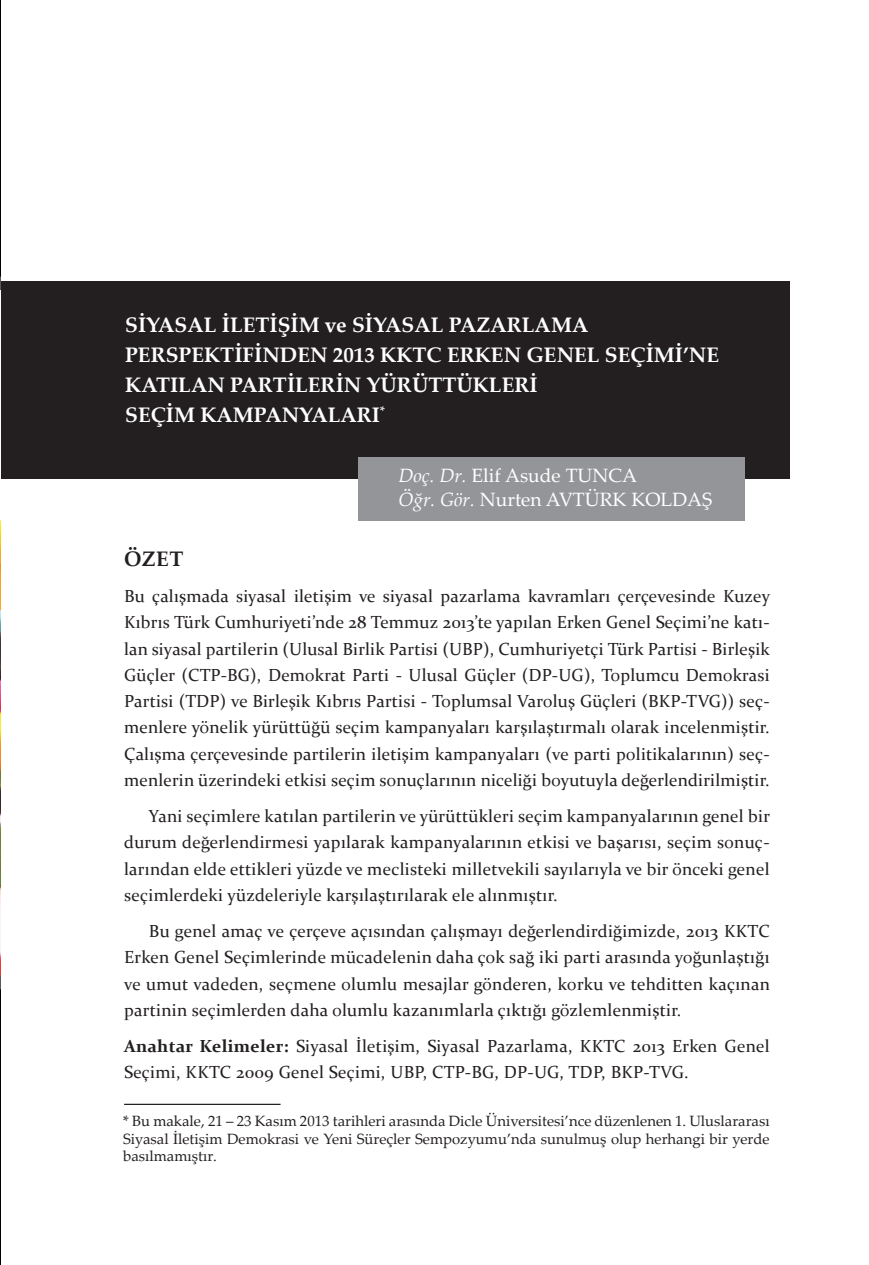
<style>
.page{position:relative;width:869px;height:1265px;background:#fff}
.page>*{position:absolute;margin:0;border:0;box-sizing:border-box;transform-origin:0 0}
.t1{font:700 21px/29.8px "Palatino Linotype";color:#fff}
.t2{font:700 21px "Palatino Linotype";color:#231f20}
.t3{font:19.25px/23.1px "Palatino Linotype";color:#fff}
.t4{font:17.5px/26.2px "Constantia";letter-spacing:.015em;color:#231f20;text-align:justify}
.t5{font:14.88px/17.8px "Palatino Linotype";color:#231f20;text-align:justify}
.s1{font-style:italic}
.s2{font-weight:700}
</style>
<div class="page">
<div style="left:0;top:282px;width:789px;height:197px;background:#231f20"></div>
<div style="left:358px;top:457px;width:386px;height:64px;background:#939598"></div>
<hr style="left:124px;top:1104px;width:156px;height:1px;background:#231f20">
<img style="left:0;top:0;width:1px;height:1265px">
<p class="t1" style="left:125px;top:310px;width:595px">SİYASAL İLETİŞİM ve SİYASAL PAZARLAMA PERSPEKTİFİNDEN 2013 KKTC ERKEN GENEL SEÇİMİ’NE KATILAN PARTİLERİN YÜRÜTTÜKLERİ<br>SEÇİM KAMPANYALARI<sup>*</sup></p>
<p class="t3" style="left:398px;top:464px;width:315px"><span class="s1">Doç. Dr.</span> Elif Asude TUNCA<br><span class="s1">Öğr. Gör.</span> Nurten AVTÜRK KOLDAŞ</p>
<p class="t2" style="left:124px;top:544px;width:61px">ÖZET</p>
<p class="t4" style="left:124px;top:582px;width:647px">Bu çalışmada siyasal iletişim ve siyasal pazarlama kavramları çerçevesinde Kuzey Kıbrıs Türk Cumhuriyeti’nde 28 Temmuz 2013’te yapılan Erken Genel Seçimi’ne katı&shy;lan siyasal partilerin (Ulusal Birlik Partisi (UBP), Cumhuriyetçi Türk Partisi - Birleşik Güçler (CTP-BG), Demokrat Parti - Ulusal Güçler (DP-UG), Toplumcu Demokrasi Partisi (TDP) ve Birleşik Kıbrıs Partisi - Toplumsal Varoluş Güçleri (BKP-TVG)) seç&shy;menlere yönelik yürüttüğü seçim kampanyaları karşılaştırmalı olarak incelenmiştir.<br>Çalışma çerçevesinde partilerin iletişim kampanyaları (ve parti politikalarının) seç&shy;menlerin üzerindeki etkisi seçim sonuçlarının niceliği boyutuyla değerlendirilmiştir.</p>
<p class="t4" style="left:124px;top:802px;width:647px;text-indent:25px">Yani seçimlere katılan partilerin ve yürüttükleri seçim kampanyalarının genel bir durum değerlendirmesi yapılarak kampanyalarının etkisi ve başarısı, seçim sonuç&shy;larından elde ettikleri yüzde ve meclisteki milletvekili sayılarıyla ve bir önceki genel seçimlerdeki yüzdeleriyle karşılaştırılarak ele alınmıştır.</p>
<p class="t4" style="left:124px;top:917px;width:647px;text-indent:25px">Bu genel amaç ve çerçeve açısından çalışmayı değerlendirdiğimizde, 2013 KKTC Erken Genel Seçimlerinde mücadelenin daha çok sağ iki parti arasında yoğunlaştığı ve umut vadeden, seçmene olumlu mesajlar gönderen, korku ve tehditten kaçınan partinin seçimlerden daha olumlu kazanımlarla çıktığı gözlemlenmiştir.</p>
<p class="t4" style="left:124px;top:1032px;width:646px"><span class="s2">Anahtar Kelimeler:</span> Siyasal İletişim, Siyasal Pazarlama, KKTC 2013 Erken Genel<br>Seçimi, KKTC 2009 Genel Seçimi, UBP, CTP-BG, DP-UG, TDP, BKP-TVG.</p>
<p class="t5" style="left:123px;top:1111px;width:647px">* Bu makale, 21 – 23 Kasım 2013 tarihleri arasında Dicle Üniversitesi’nce düzenlenen 1. Uluslararası Siyasal İletişim Demokrasi ve Yeni Süreçler Sempozyumu’nda sunulmuş olup herhangi bir yerde basılmamıştır.</p>
</div>
